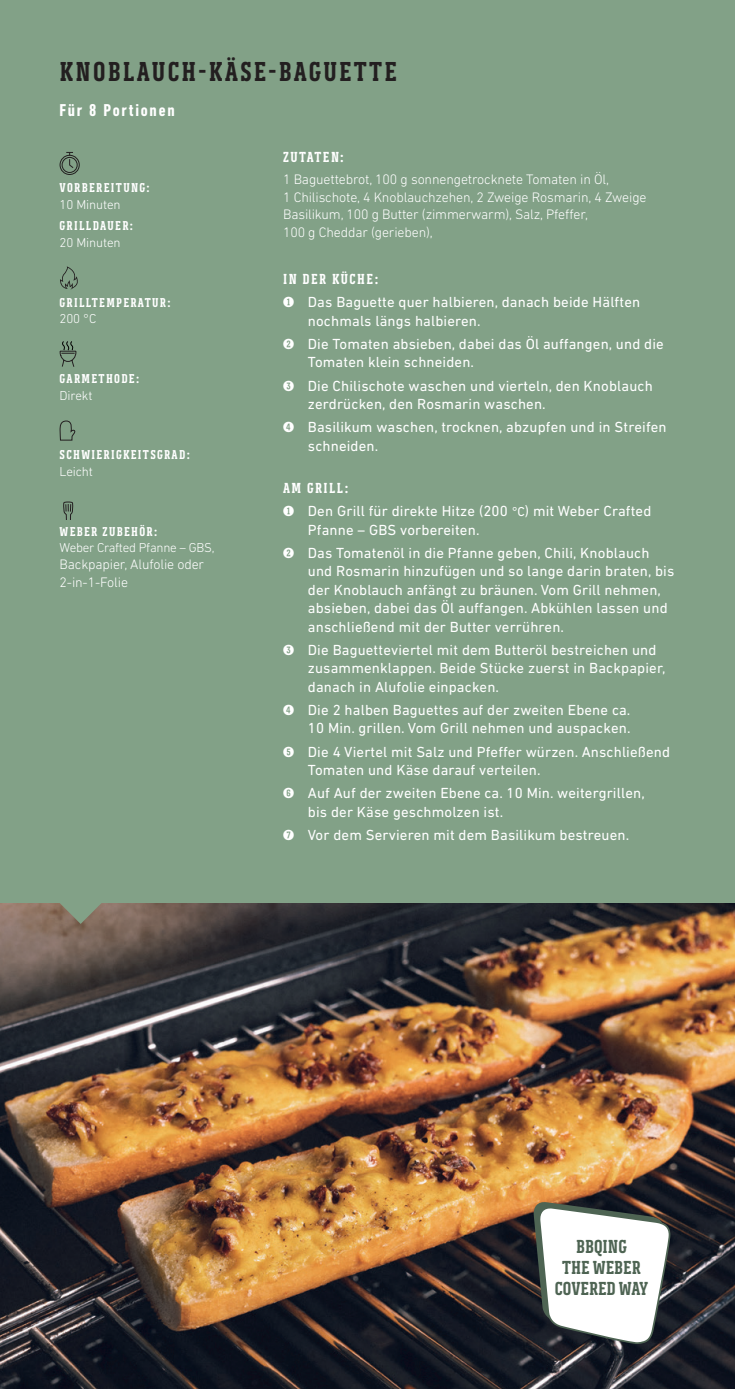
<style>
.page{position:relative;width:735px;height:1389px;background:#fff}
.page>*{position:absolute;margin:0;border:0;box-sizing:border-box;transform-origin:0 0}
.t1{font:700 28px "Weber Serif";letter-spacing:.08em;color:#231f20}
.t2{font:700 19.25px/21px "Weber Serif";color:#4e6453;text-align:center}
.t3{font:700 condensed 17.5px "DIN Next LT Pro";letter-spacing:.1em;color:#fff}
.t4{font:14.88px/18.4px "DIN Next LT Pro";letter-spacing:.01em;color:#fff}
.t5{font:700 14.88px "Weber Serif";letter-spacing:.1em;color:#fff}
.t6{font:300 14px/17.5px "DIN Next LT Pro";letter-spacing:-.01em;color:#fff}
.t7{font:700 13.12px "Weber Serif";letter-spacing:.1em;color:#fff}
.t8{font:300 13.12px "DIN Next LT Pro";letter-spacing:-.01em;color:#fff}
.s1{font-family:"Weber Serif";font-weight:700}
.s2{font-size:13.12px}
</style>
<div class="page">
<div style="left:0;top:0;width:734px;height:945px;background:#82a187"></div>
<img style="left:0;top:903px;width:734px;height:486px">
<svg style="left:60px;top:903px;width:42px;height:21px"></svg>
<div style="left:60px;top:155px;width:20px;height:20px;border:1px solid #231f20;border-radius:50%"></div>
<div style="left:62px;top:157px;width:16px;height:16px;border:1px solid #231f20;border-radius:50%"></div>
<svg style="left:66px;top:152px;width:8px;height:16px"></svg>
<svg style="left:60px;top:266px;width:18px;height:23px"></svg>
<svg style="left:60px;top:342px;width:16px;height:24px"></svg>
<svg style="left:60px;top:420px;width:15px;height:21px"></svg>
<svg style="left:63px;top:502px;width:11px;height:17px"></svg>
<svg style="left:532px;top:1201px;width:139px;height:144px"></svg>
<h1 class="t1" style="left:60px;top:55px;width:338px">KNOBLAUCH-KÄSE-BAGUETTE</h1>
<p class="t3" style="left:60px;top:100px;width:116px">Für 8 Portionen</p>
<p class="t7" style="left:60px;top:180px;width:91px">VORBEREITUNG:</p>
<p class="t8" style="left:60px;top:197px;width:62px">10 Minuten</p>
<p class="t7" style="left:60px;top:218px;width:75px">GRILLDAUER:</p>
<p class="t8" style="left:60px;top:235px;width:62px">20 Minuten</p>
<p class="t7" style="left:60px;top:295px;width:112px">GRILLTEMPERATUR:</p>
<p class="t8" style="left:60px;top:311px;width:38px">200 °C</p>
<p class="t7" style="left:60px;top:371px;width:81px">GARMETHODE:</p>
<p class="t8" style="left:60px;top:388px;width:34px">Direkt</p>
<p class="t7" style="left:60px;top:448px;width:131px">SCHWIERIGKEITSGRAD:</p>
<p class="t8" style="left:60px;top:464px;width:35px">Leicht</p>
<p class="t7" style="left:60px;top:524px;width:99px">WEBER ZUBEHÖR:</p>
<p class="t8" style="left:60px;top:540px;width:156px">Weber Crafted Pfanne – GBS,</p>
<p class="t6" style="left:60px;top:555px;width:146px">Backpapier, Alufolie oder<br>2-in-1-Folie</p>
<p class="t5" style="left:283px;top:148px;width:62px">ZUTATEN:</p>
<p class="t6" style="left:283px;top:170px;width:365px">1 Baguettebrot, 100 g sonnengetrocknete Tomaten in Öl,<br>1 Chilischote, 4 Knoblauchzehen, 2 Zweige Rosmarin, 4 Zweige Basilikum, 100 g Butter (zimmerwarm), Salz, Pfeffer,<br>100 g Cheddar (gerieben),</p>
<p class="t5" style="left:283px;top:270px;width:96px">IN DER KÜCHE:</p>
<p class="t4" style="left:308px;top:293px;width:333px;text-indent:-25px"><span class="s1">1</span> Das Baguette quer halbieren, danach beide Hälften nochmals längs halbieren.</p>
<p class="t4" style="left:308px;top:335px;width:357px;text-indent:-25px"><span class="s1">2</span> Die Tomaten absieben, dabei das Öl auffangen, und die<br>Tomaten klein schneiden.</p>
<p class="t4" style="left:308px;top:376px;width:346px;text-indent:-25px"><span class="s1">3</span> Die Chilischote waschen und vierteln, den Knoblauch zerdrücken, den Rosmarin waschen.</p>
<p class="t4" style="left:308px;top:418px;width:360px;text-indent:-25px"><span class="s1">4</span> Basilikum waschen, trocknen, abzupfen und in Streifen schneiden.</p>
<p class="t5" style="left:283px;top:480px;width:67px">AM GRILL:</p>
<p class="t4" style="left:308px;top:502px;width:345px;text-indent:-25px"><span class="s1">1</span> Den Grill für direkte Hitze (200 <span class="s2">°C</span>) mit Weber Crafted<br>Pfanne – GBS vorbereiten.</p>
<p class="t4" style="left:308px;top:544px;width:368px;text-indent:-25px"><span class="s1">2</span> Das Tomatenöl in die Pfanne geben, Chili, Knoblauch und Rosmarin hinzufügen und so lange darin braten, bis der Knoblauch anfängt zu bräunen. Vom Grill nehmen, absieben, dabei das Öl auffangen. Abkühlen lassen und anschließend mit der Butter verrühren.</p>
<p class="t4" style="left:308px;top:640px;width:359px;text-indent:-25px"><span class="s1">3</span> Die Baguetteviertel mit dem Butteröl bestreichen und zusammenklappen. Beide Stücke zuerst in Backpapier, danach in Alufolie einpacken.</p>
<p class="t4" style="left:283px;top:701px;width:349px;text-align:right"><span class="s1">4</span> Die 2 halben Baguettes auf der zweiten Ebene ca.<br>10 Min. grillen. Vom Grill nehmen und auspacken.</p>
<p class="t4" style="left:308px;top:742px;width:363px;text-indent:-25px"><span class="s1">5</span> Die 4 Viertel mit Salz und Pfeffer würzen. Anschließend<br>Tomaten und Käse darauf verteilen.</p>
<p class="t4" style="left:308px;top:784px;width:338px;text-indent:-25px"><span class="s1">6</span> Auf Auf der zweiten Ebene ca. 10 Min. weitergrillen, bis der Käse geschmolzen ist.</p>
<p class="t4" style="left:283px;top:826px;width:347px"><span class="s1">7</span> Vor dem Servieren mit dem Basilikum bestreuen.</p>
<p class="t2" style="left:554px;top:1236px;width:95px">BBQING<br>THE WEBER<br>COVERED WAY</p>
</div>
